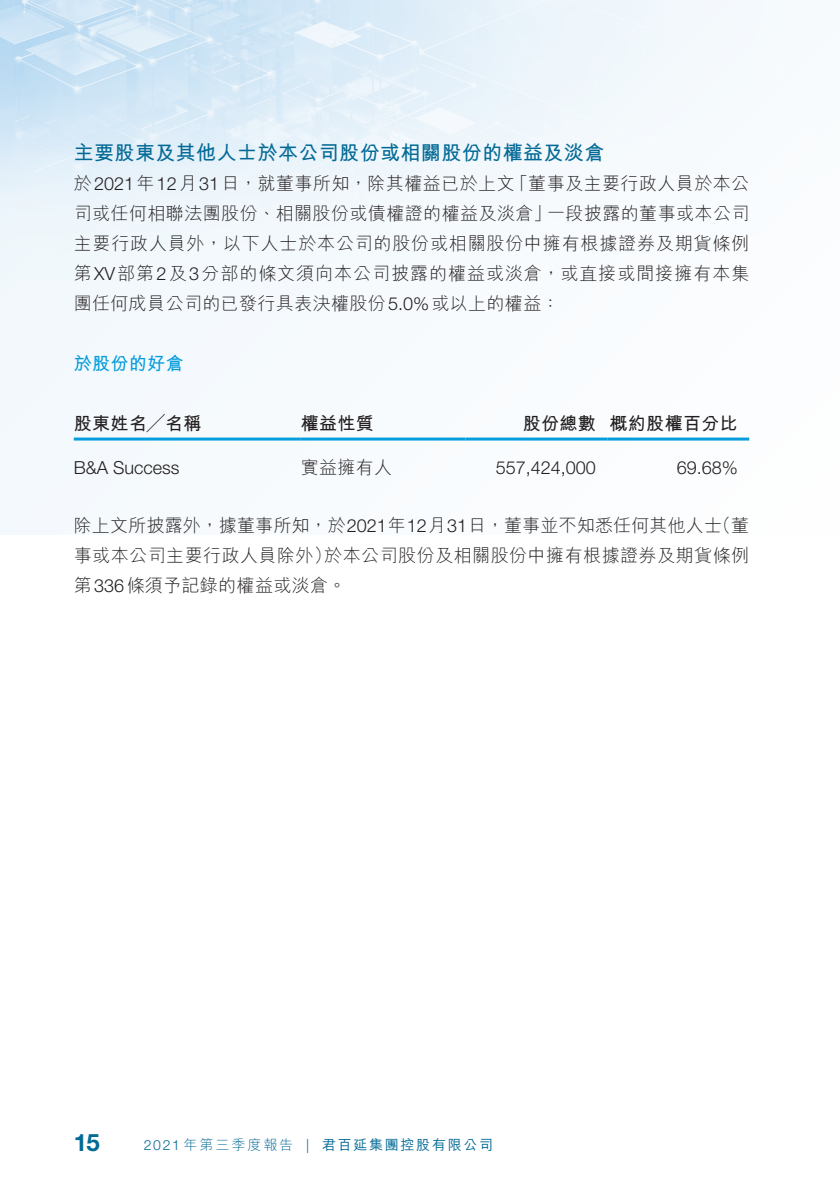
<style>
.page{position:relative;width:840px;height:1191px;background:#fff}
.page>*{position:absolute;margin:0;border:0;box-sizing:border-box;transform-origin:0 0}
.t1{font:700 24px "Helvetica Neue LT Std";color:#036a96}
._01_H1{font:700 20px "M Hei HK";letter-spacing:.02em;color:#036a96}
._00_txt{font:300 18px/30px "M Hei HK";letter-spacing:.025em;color:#231f20}
._00_txt-2{font:300 18px/30px "M Hei HK";letter-spacing:.045em;color:#231f20}
._50_Table_txt{font:300 18px "Helvetica Neue LT Std";color:#231f20}
._50_Table_txt-2{font:700 18px "M Hei HK";letter-spacing:.02em;color:#231f20}
._02_H2{font:700 18px "M Hei HK";letter-spacing:.02em;color:#069ddc}
._50_Table_txt-3{font:300 18px "M Hei HK";letter-spacing:.02em;color:#231f20}
.t2{font:500 14px "M Hei HK";letter-spacing:.12em;color:#036a96}
.t3{font:300 14px "M Hei HK";letter-spacing:.14em;color:#036a96}
.t4{font:300 14px "Helvetica Neue LT Std";color:#036a96}
.s1{font-family:"Helvetica Neue LT Std"}
</style>
<div class="page">
<img style="left:0;top:0;width:763px;height:534px">
<hr style="left:74px;top:437px;width:226px;height:3px;background:#069ddc">
<hr style="left:300px;top:437px;width:165px;height:3px;background:#069ddc">
<hr style="left:465px;top:437px;width:142px;height:3px;background:#069ddc">
<hr style="left:607px;top:437px;width:141px;height:3px;background:#069ddc">
<p class="_01_H1" style="left:74px;top:138px;width:532px">主要股東及其他人士於本公司股份或相關股份的權益及淡倉</p>
<p class="_00_txt" style="left:510px;top:168px;width:240px">「董事及主要行政人員於本公</p>
<p class="_00_txt" style="left:74px;top:168px;width:442px">於<span class="s1">2021</span>年<span class="s1">12</span>月<span class="s1">31</span>日，就董事所知，除其權益已於上文</p>
<p class="_00_txt-2" style="left:74px;top:198px;width:676px">司或任何相聯法團股份、相關股份或債權證的權益及淡倉」<br>主要行政人員外，以下人士於本公司的股份或相關股份中擁有根據證券及期貨條例第<span class="s1">XV</span>部第<span class="s1">2</span>及<span class="s1">3</span>分部的條文須向本公司披露的權益或淡倉，或直接或間接擁有本集團任何成員公司的已發行具表決權股份<span class="s1">5.0%</span>或以上的權益：</p>
<p class="_00_txt" style="left:546px;top:198px;width:204px">一段披露的董事或本公司</p>
<p class="_02_H2" style="left:74px;top:350px;width:111px">於股份的好倉</p>
<p class="_50_Table_txt-2" style="left:74px;top:410px;width:129px">股東姓名╱名稱</p>
<p class="_50_Table_txt" style="left:74px;top:457px;width:107px">B&amp;A Success</p>
<p class="_50_Table_txt-2" style="left:300px;top:410px;width:75px">權益性質</p>
<p class="_50_Table_txt-3" style="left:300px;top:458px;width:93px">實益擁有人</p>
<p class="_50_Table_txt-2" style="left:522px;top:410px;width:75px">股份總數</p>
<p class="_50_Table_txt" style="left:495px;top:457px;width:102px">557,424,000</p>
<p class="_50_Table_txt-2" style="left:609px;top:410px;width:130px">概約股權百分比</p>
<p class="_50_Table_txt" style="left:676px;top:457px;width:63px">69.68%</p>
<p class="_00_txt" style="left:712px;top:510px;width:37px">（董</p>
<p class="_00_txt" style="left:324px;top:510px;width:426px;text-indent:-250px">除上文所披露外，據董事所知，於<span class="s1">2021</span>年<span class="s1">12</span>月<span class="s1">31</span>日，董事並不知悉任何其他人士<br>於本公司股份及相關股份中擁有根據證券及期貨條例</p>
<p class="_00_txt" style="left:74px;top:540px;width:274px">事或本公司主要行政人員除外）第<span class="s1">336</span>條須予記錄的權益或淡倉。</p>
<h1 class="t1" style="left:74px;top:1127px;width:27px">15</h1>
<p class="t3" style="left:144px;top:1137px;width:151px"><span class="s1">2021</span>年第三季度報告</p>
<p class="t4" style="left:306px;top:1136px;width:5px">|</p>
<p class="t2" style="left:322px;top:1134px;width:172px">君百延集團控股有限公司</p>
</div>
